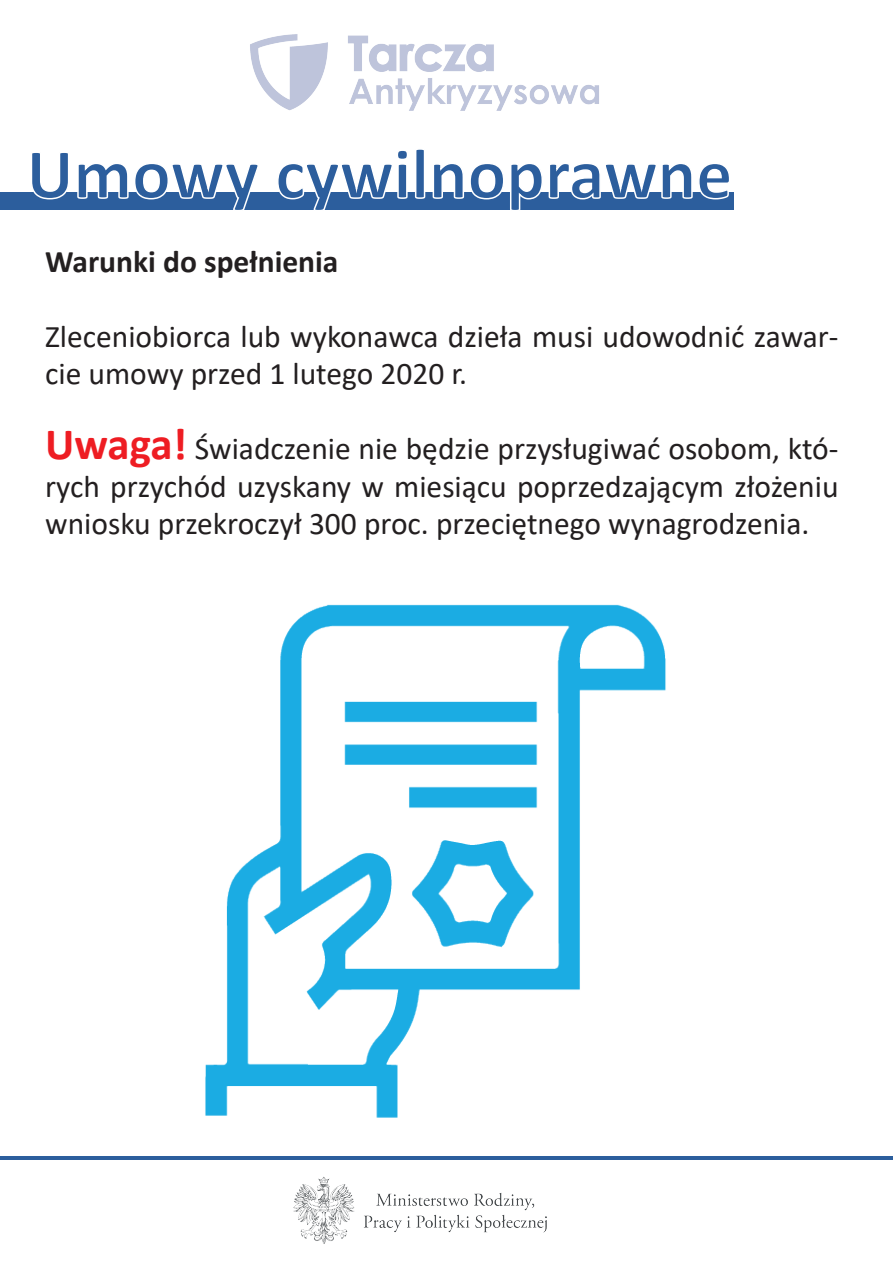
<style>
.page{position:relative;width:893px;height:1263px;background:#fff}
.page>*{position:absolute;margin:0;border:0;box-sizing:border-box;transform-origin:0 0}
.t1{font:700 72px "Calibri";color:#2c5e9d}
.t2{font:31.5px/37.5px "Calibri";color:#231f20}
.t3{font:700 31.5px "Calibri";color:#231f20}
.s1{font-weight:700;font-size:45px;color:#ee1d23}
</style>
<div class="page">
<div style="left:0;top:192px;width:734px;height:18px;background:#2c5e9d"></div>
<svg style="left:33px;top:192px;width:34px;height:8px"></svg>
<svg style="left:77px;top:192px;width:174px;height:18px"></svg>
<svg style="left:279px;top:192px;width:450px;height:18px"></svg>
<img style="left:205px;top:604px;width:461px;height:514px">
<img style="left:250px;top:34px;width:349px;height:77px">
<img style="left:293px;top:1176px;width:254px;height:68px">
<hr style="left:0;top:1156px;width:893px;height:4px;background:#2c5e9d">
<h1 class="t1" style="left:27px;top:123px;width:707px">Umowy cywilnoprawne</h1>
<p class="t3" style="left:45px;top:239px;width:295px">Warunki do spełnienia</p>
<p class="t2" style="left:45px;top:317px;width:795px">Zleceniobiorca lub wykonawca dzieła musi udowodnić zawar&shy;cie umowy przed 1 lutego 2020 r.</p>
<p class="t2" style="left:45px;top:429px;width:795px;text-align:justify"><span class="s1">Uwaga!</span> Świadczenie nie będzie przysługiwać osobom, któ&shy;rych przychód uzyskany w miesiącu poprzedzającym złożeniu wniosku przekroczył 300 proc. przeciętnego wynagrodzenia.</p>
</div>
